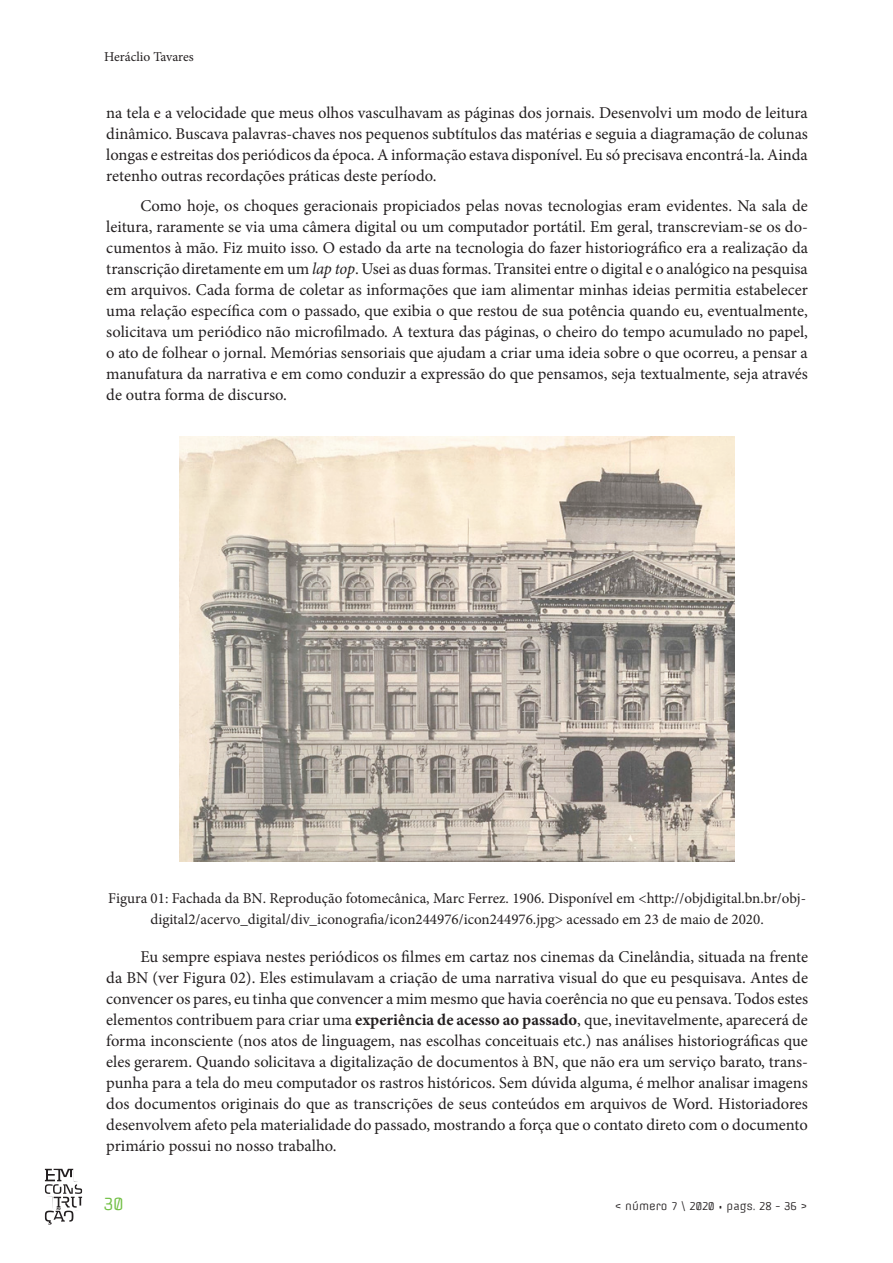
<style>
.page{position:relative;width:893px;height:1263px;background:#fff}
.page>*{position:absolute;margin:0;border:0;box-sizing:border-box;transform-origin:0 0}
.t1{font:16.5px/21px "Minion Pro";color:#231f20;text-align:justify}
.t2{font:16.5px "Offside";color:#71bf44}
.t3{font:15px/21px "Minion Pro";color:#231f20;text-align:center}
.t4{font:13.5px "Minion Pro";color:#231f20}
.t5{font:10.5px "Offside";color:#231f20}
.s1{font-style:italic}
.s2{font-weight:700}
.s3{font-size:13.5px}
</style>
<div class="page">
<svg style="left:45px;top:1168px;width:37px;height:57px"></svg>
<img style="left:180px;top:436px;width:555px;height:425px">
<p class="t4" style="left:104px;top:48px;width:91px">Heráclio Tavares</p>
<p class="t1" style="left:106px;top:103px;width:703px">na tela e a velocidade que meus olhos vasculhavam as páginas dos jornais. Desenvolvi um modo de leitura dinâmico. Buscava palavras-chaves nos pequenos subtítulos das matérias e seguia a diagramação de colunas longas e estreitas dos periódicos da época. A informação estava disponível. Eu só precisava encontrá-la. Ainda retenho outras recordações práticas deste período.</p>
<p class="t1" style="left:106px;top:195px;width:703px;text-indent:34px">Como hoje, os choques geracionais propiciados pelas novas tecnologias eram evidentes. Na sala de leitura, raramente se via uma câmera digital ou um computador portátil. Em geral, transcreviam-se os do&shy;cumentos à mão. Fiz muito isso. O estado da arte na tecnologia do fazer historiográfico era a realização da transcrição diretamente em um <span class="s1">lap top</span>. Usei as duas formas. Transitei entre o digital e o analógico na pesquisa em arquivos. Cada forma de coletar as informações que iam alimentar minhas ideias permitia estabelecer uma relação específica com o passado, que exibia o que restou de sua potência quando eu, eventualmente, solicitava um periódico não microfilmado. A textura das páginas, o cheiro do tempo acumulado no papel, o ato de folhear o jornal. Memórias sensoriais que ajudam a criar uma ideia sobre o que ocorreu, a pensar a manufatura da narrativa e em como conduzir a expressão do que pensamos, seja textualmente, seja através de outra forma de discurso.</p>
<p class="t3" style="left:108px;top:887px;width:699px">Figura 01: Fachada da BN. Reprodução fotomecânica, Marc Ferrez. 1906. Disponível em &lt;http://objdigital.bn.br/obj&shy;digital2/acervo_digital/div_iconografia/icon244976/icon244976.jpg&gt; acessado em 23 de maio de 2020.</p>
<p class="t1" style="left:106px;top:946px;width:703px;text-indent:34px">Eu sempre espiava nestes periódicos os filmes em cartaz nos cinemas da Cinelândia, situada na frente da BN (ver Figura 02). Eles estimulavam a criação de uma narrativa visual do que eu pesquisava. Antes de convencer os pares, eu tinha que convencer a mim mesmo que havia coerência no que eu pensava. Todos estes elementos contribuem para criar uma <span class="s2">experiência de acesso ao passado</span>, que, inevitavelmente, aparecerá de forma inconsciente (nos atos de linguagem, nas escolhas conceituais etc.) nas análises historiográficas que eles gerarem. Quando solicitava a digitalização de documentos à BN, que não era um serviço barato, trans&shy;punha para a tela do meu computador os rastros históricos. Sem dúvida alguma, é melhor analisar imagens dos documentos originais do que as transcrições de seus conteúdos em arquivos de Word. Historiadores desenvolvem afeto pela materialidade do passado, mostrando a força que o contato direto com o documento primário possui no nosso trabalho.</p>
<p class="t2" style="left:104px;top:1194px;width:21px">30</p>
<p class="t5" style="left:615px;top:1200px;width:193px">&lt; número 7 \ 2020 <span class="s3">•</span> pags. 28 - 36 &gt;</p>
</div>
